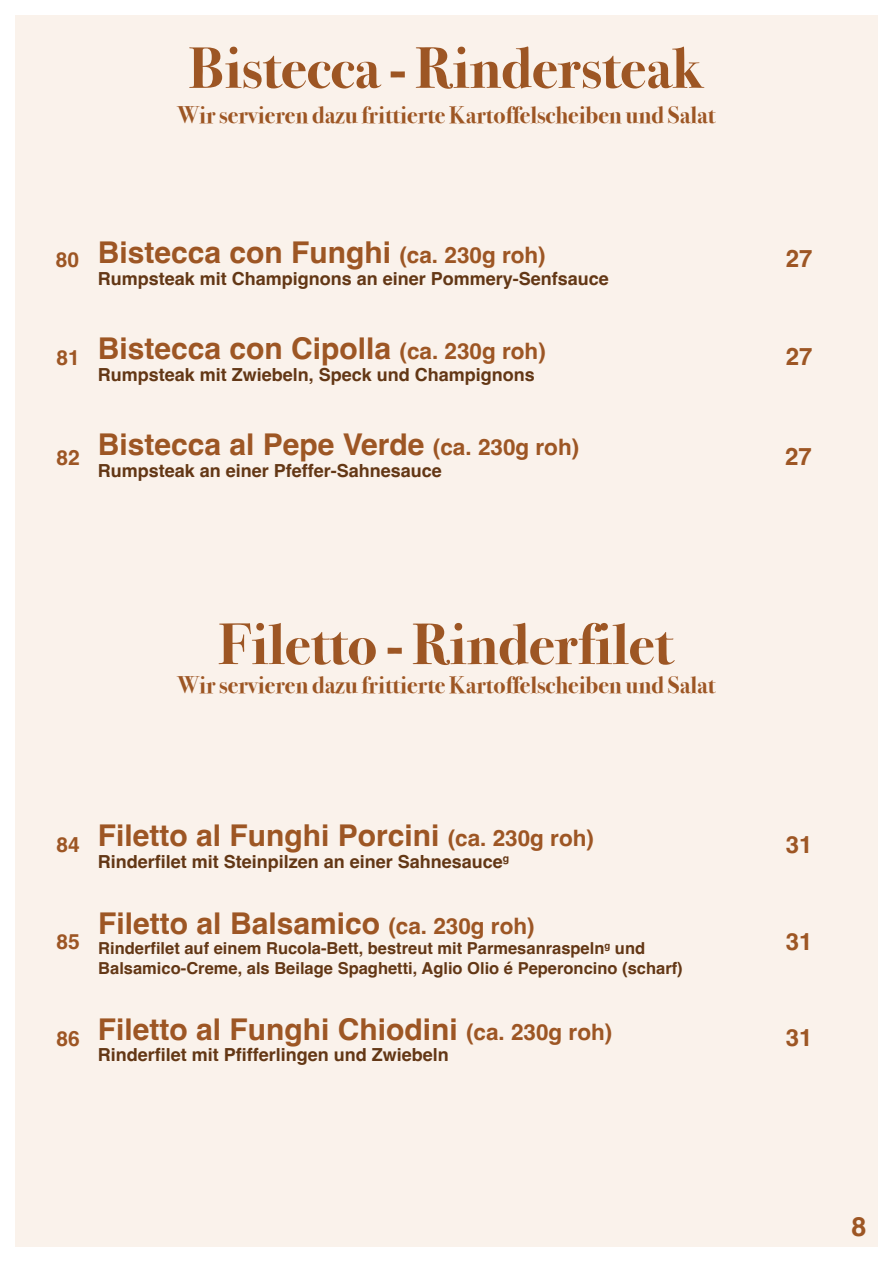
<style>
.page{position:relative;width:893px;height:1263px;background:#fff}
.page>*{position:absolute;margin:0;border:0;box-sizing:border-box;transform-origin:0 0}
.t1{font:700 58.5px "Bodoni Svty Two OSITCTT";color:#9d5624}
.t2{font:700 30px "Helvetica";color:#9d5624}
.t3{font:700 27px "Helvetica";color:#9d5624}
.t4{font:700 24px "Bodoni Svty Two OSITCTT";color:#9d5624}
.t5{font:700 24px "Helvetica";color:#9d5624}
.t6{font:700 22.5px "Helvetica";color:#9d5624}
.t7{font:700 21px "Helvetica";color:#9d5624}
.t8{font:700 18px "Helvetica";color:#633715}
.t9{font:700 16.5px/19.8px "Helvetica";color:#633715}
.s1{font-size:22.5px}
</style>
<div class="page">
<div style="left:15px;top:16px;width:863px;height:1231px;background:#faf2eb"></div>
<h1 class="t1" style="left:189px;top:34px;width:515px">Bistecca - Rindersteak</h1>
<h3 class="t4" style="left:178px;top:100px;width:539px">Wir servieren dazu frittierte Kartoffelscheiben und Salat</h3>
<h2 class="t2" style="left:98px;top:234px;width:450px">Bistecca con Funghi <span class="s1">(ca. 230g roh)</span></h2>
<p class="t8" style="left:98px;top:267px;width:513px">Rumpsteak mit Champignons an einer Pommery-Senfsauce</p>
<p class="t7" style="left:56px;top:246px;width:25px">80</p>
<h3 class="t5" style="left:786px;top:244px;width:28px">27</h3>
<p class="t7" style="left:56px;top:345px;width:25px">81</p>
<p class="t7" style="left:56px;top:445px;width:25px">82</p>
<h2 class="t2" style="left:98px;top:330px;width:450px">Bistecca con Cipolla <span class="s1">(ca. 230g roh)</span></h2>
<p class="t8" style="left:98px;top:363px;width:439px">Rumpsteak mit Zwiebeln, Speck und Champignons</p>
<h2 class="t2" style="left:98px;top:426px;width:483px">Bistecca al Pepe Verde <span class="s1">(ca. 230g roh)</span></h2>
<p class="t8" style="left:98px;top:459px;width:346px">Rumpsteak an einer Pfeffer-Sahnesauce</p>
<h1 class="t1" style="left:218px;top:610px;width:456px">Filetto - Rinderfilet</h1>
<h3 class="t4" style="left:178px;top:671px;width:539px">Wir servieren dazu frittierte Kartoffelscheiben und Salat</h3>
<h3 class="t5" style="left:786px;top:342px;width:28px">27</h3>
<h3 class="t5" style="left:785px;top:442px;width:28px">27</h3>
<h2 class="t2" style="left:56px;top:817px;width:385px"><sub>84</sub> Filetto al Funghi Porcini</h2>
<h3 class="t5" style="left:786px;top:830px;width:28px">31</h3>
<p class="t6" style="left:448px;top:824px;width:148px">(ca. 230g roh)</p>
<p class="t8" style="left:98px;top:850px;width:413px">Rinderfilet mit Steinpilzen an einer Sahnesauce<sup>g</sup></p>
<h2 class="t2" style="left:98px;top:905px;width:438px">Filetto al Balsamico <span class="s1">(ca. 230g roh)</span></h2>
<p class="t9" style="left:98px;top:940px;width:586px">Rinderfilet auf einem Rucola-Bett, bestreut mit Parmesanraspeln<sup>g</sup> und<br>Balsamico-Creme, als Beilage Spaghetti, Aglio Olio é Peperoncino (scharf)</p>
<p class="t7" style="left:56px;top:929px;width:25px">85</p>
<h3 class="t5" style="left:786px;top:927px;width:28px">31</h3>
<h2 class="t2" style="left:56px;top:1011px;width:403px"><sub>86</sub> Filetto al Funghi Chiodini</h2>
<h3 class="t5" style="left:786px;top:1023px;width:28px">31</h3>
<p class="t6" style="left:466px;top:1018px;width:148px">(ca. 230g roh)</p>
<p class="t8" style="left:98px;top:1044px;width:353px">Rinderfilet mit Pfifferlingen und Zwiebeln</p>
<h3 class="t3" style="left:851px;top:1210px;width:17px">8</h3>
</div>
